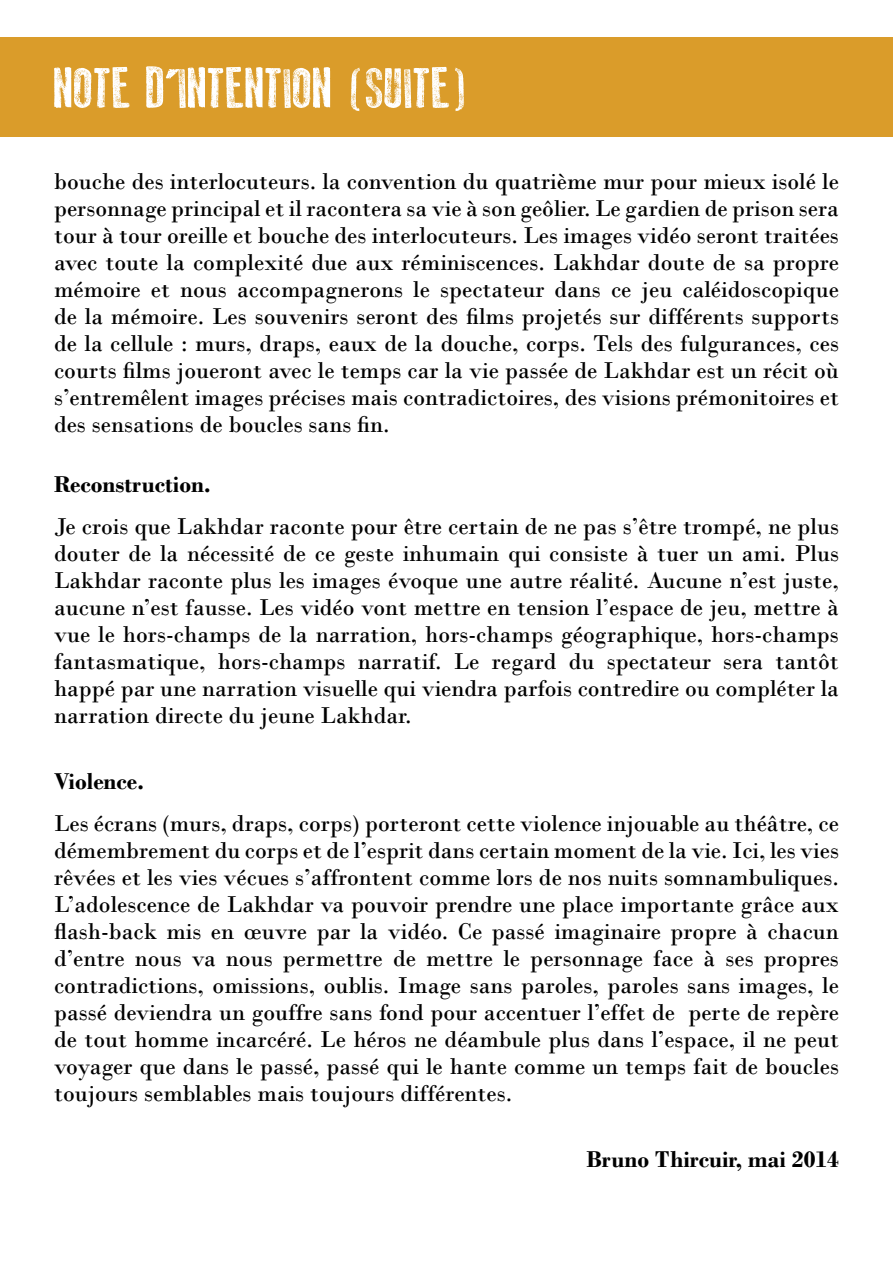
<style>
.page{position:relative;width:893px;height:1263px;background:#fff}
.page>*{position:absolute;margin:0;border:0;box-sizing:border-box;transform-origin:0 0}
.t1{font:57px "Old Press";color:#fff}
.t2{font:24px/27px "Bodoni";color:#000;text-align:justify}
.t3{font:700 24px "Bodoni";color:#000}
</style>
<div class="page">
<div style="left:0;top:37px;width:893px;height:99px;background:#da9c2a"></div>
<h1 class="t1" style="left:54px;top:56px;width:417px">NOTE D’INTENTION (SUITE)</h1>
<p class="t2" style="left:54px;top:168px;width:786px">bouche des interlocuteurs. la convention du quatrième mur pour mieux isolé le personnage principal et il racontera sa vie à son geôlier. Le gardien de prison sera tour à tour oreille et bouche des interlocuteurs. Les images vidéo seront traitées avec toute la complexité due aux réminiscences. Lakhdar doute de sa propre mémoire et nous accompagnerons le spectateur dans ce jeu caléidoscopique de la mémoire. Les souvenirs seront des films projetés sur différents supports de la cellule : murs, draps, eaux de la douche, corps. Tels des fulgurances, ces courts films joueront avec le temps car la vie passée de Lakhdar est un récit où s’entremêlent images précises mais contradictoires, des visions prémonitoires et des sensations de boucles sans fin.</p>
<p class="t3" style="left:54px;top:470px;width:158px">Reconstruction.</p>
<p class="t2" style="left:54px;top:513px;width:786px">Je crois que Lakhdar raconte pour être certain de ne pas s’être trompé, ne plus douter de la nécessité de ce geste inhumain qui consiste à tuer un ami. Plus Lakhdar raconte plus les images évoque une autre réalité. Aucune n’est juste, aucune n’est fausse. Les vidéo vont mettre en tension l’espace de jeu, mettre à vue le hors-champs de la narration, hors-champs géographique, hors-champs fantasmatique, hors-champs narratif. Le regard du spectateur sera tantôt happé par une narration visuelle qui viendra parfois contredire ou compléter la narration directe du jeune Lakhdar.</p>
<p class="t3" style="left:54px;top:767px;width:91px">Violence.</p>
<p class="t2" style="left:54px;top:810px;width:786px">Les écrans (murs, draps, corps) porteront cette violence injouable au théâtre, ce démembrement du corps et de l’esprit dans certain moment de la vie. Ici, les vies rêvées et les vies vécues s’affrontent comme lors de nos nuits somnambuliques.<br>L’adolescence de Lakhdar va pouvoir prendre une place importante grâce aux flash-back mis en œuvre par la vidéo. Ce passé imaginaire propre à chacun d’entre nous va nous permettre de mettre le personnage face à ses propres contradictions, omissions, oublis. Image sans paroles, paroles sans images, le passé deviendra un gouffre sans fond pour accentuer l’effet de perte de repère de tout homme incarcéré. Le héros ne déambule plus dans l’espace, il ne peut voyager que dans le passé, passé qui le hante comme un temps fait de boucles toujours semblables mais toujours différentes.</p>
<p class="t3" style="left:586px;top:1145px;width:254px">Bruno Thircuir, mai 2014</p>
</div>
